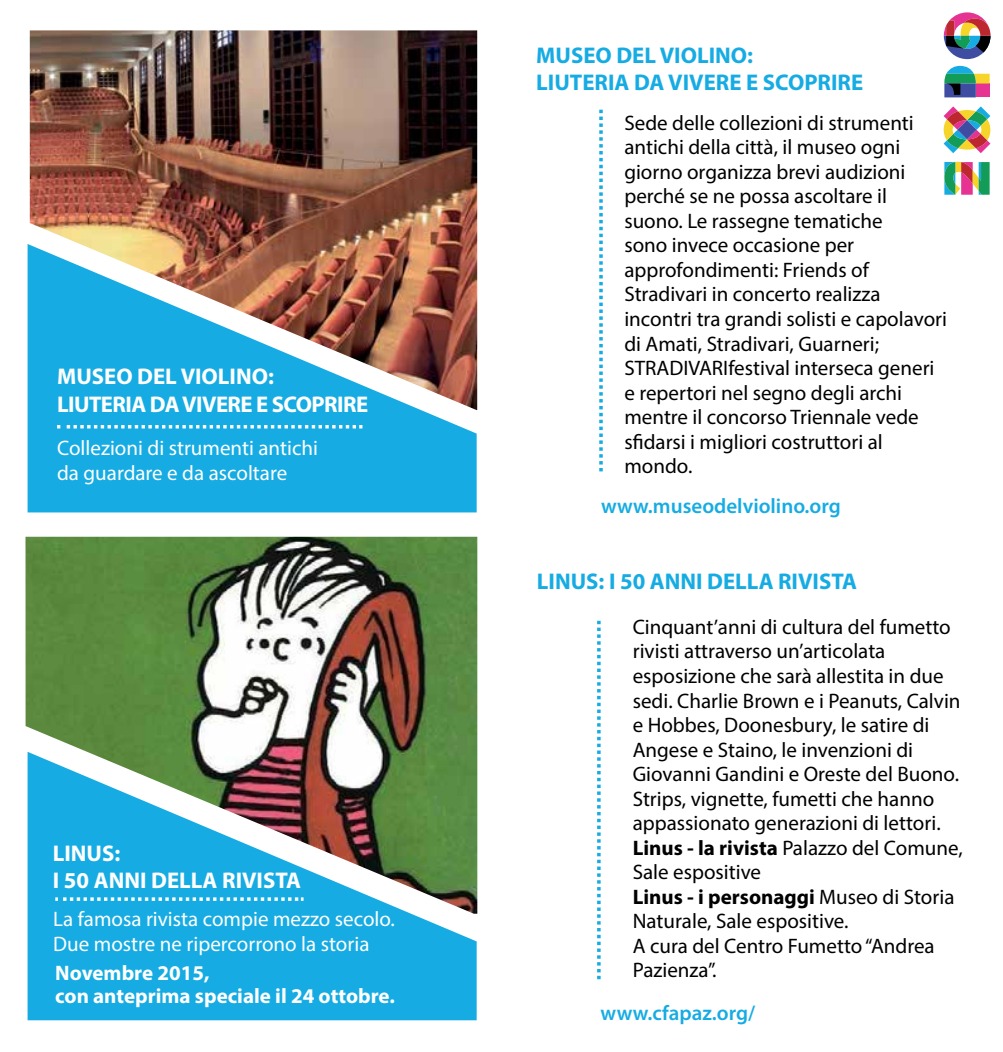
<style>
.page{position:relative;width:1003px;height:1052px;background:#fff}
.page>*{position:absolute;margin:0;border:0;box-sizing:border-box;transform-origin:0 0}
.t1{font:700 22.75px/27.3px "Myriad Pro";color:#16ace3}
.t2{font:700 22.75px/27.3px "Myriad Pro";letter-spacing:-.025em;color:#fff}
.t3{font:700 22.75px/27.3px "Myriad Pro";color:#fff}
.t4{font:21px/24.5px "Myriad Pro";color:#000101}
.t5{font:21px/25.2px "Myriad Pro";color:#fff}
.t6{font:700 21px/22.8px "Myriad Pro";color:#fff}
.t7{font:600 21px "Myriad Pro";color:#16ace3}
.s1{font-weight:700}
</style>
<div class="page">
<svg style="left:943px;top:106px;width:46px;height:47px"></svg>
<svg style="left:943px;top:12px;width:47px;height:47px"></svg>
<svg style="left:944px;top:66px;width:45px;height:31px"></svg>
<svg style="left:944px;top:162px;width:45px;height:33px"></svg>
<div style="left:28px;top:244px;width:448px;height:268px;background:#16ace3"></div>
<div style="left:28px;top:913px;width:448px;height:107px;background:#16ace3"></div>
<img style="left:25px;top:537px;width:452px;height:376px">
<svg style="left:597px;top:621px;width:3px;height:358px"></svg>
<svg style="left:67px;top:425px;width:295px;height:3px"></svg>
<img style="left:30px;top:30px;width:447px;height:380px">
<svg style="left:599px;top:110px;width:3px;height:361px"></svg>
<p class="t2" style="left:57px;top:362px;width:312px">MUSEO DEL VIOLINO:<br>LIUTERIA DA VIVERE E SCOPRIRE</p>
<p class="t5" style="left:57px;top:435px;width:262px">Collezioni di strumenti antichi da guardare e da ascoltare</p>
<p class="t3" style="left:53px;top:839px;width:250px">LINUS:<br>I 50 ANNI DELLA RIVISTA</p>
<p class="t5" style="left:53px;top:905px;width:343px">La famosa rivista compie mezzo secolo.<br>Due mostre ne ripercorrono la storia</p>
<p class="t6" style="left:55px;top:961px;width:341px">Novembre 2015,<br>con anteprima speciale il 24 ottobre.</p>
<p class="t1" style="left:536px;top:41px;width:328px">MUSEO DEL VIOLINO:<br>LIUTERIA DA VIVERE E SCOPRIRE</p>
<p class="t4" style="left:624px;top:110px;width:324px">Sede delle collezioni di strumenti antichi della città, il museo ogni giorno organizza brevi audizioni perché se ne possa ascoltare il suono. Le rassegne tematiche<br>sono invece occasione per approfondimenti: Friends of<br>Stradivari in concerto realizza incontri tra grandi solisti e capolavori di Amati, Stradivari, Guarneri;<br>STRADIVARIfestival interseca generi e repertori nel segno degli archi mentre il concorso Triennale vede sfidarsi i migliori costruttori al mondo.</p>
<p class="t7" style="left:600px;top:493px;width:241px">www.museodelviolino.org</p>
<p class="t1" style="left:536px;top:567px;width:321px">LINUS: I 50 ANNI DELLA RIVISTA</p>
<p class="t4" style="left:632px;top:614px;width:331px">Cinquant’anni di cultura del fumetto rivisti attraverso un’articolata esposizione che sarà allestita in due sedi. Charlie Brown e i Peanuts, Calvin e Hobbes, Doonesbury, le satire di<br>Angese e Staino, le invenzioni di<br>Giovanni Gandini e Oreste del Buono.<br>Strips, vignette, fumetti che hanno appassionato generazioni di lettori.<br><span class="s1">Linus - la rivista</span> Palazzo del Comune,<br>Sale espositive<br><span class="s1">Linus - i personaggi</span> Museo di Storia<br>Naturale, Sale espositive.<br>A cura del Centro Fumetto “Andrea<br>Pazienza”.</p>
<p class="t7" style="left:600px;top:999px;width:156px">www.cfapaz.org/</p>
</div>
